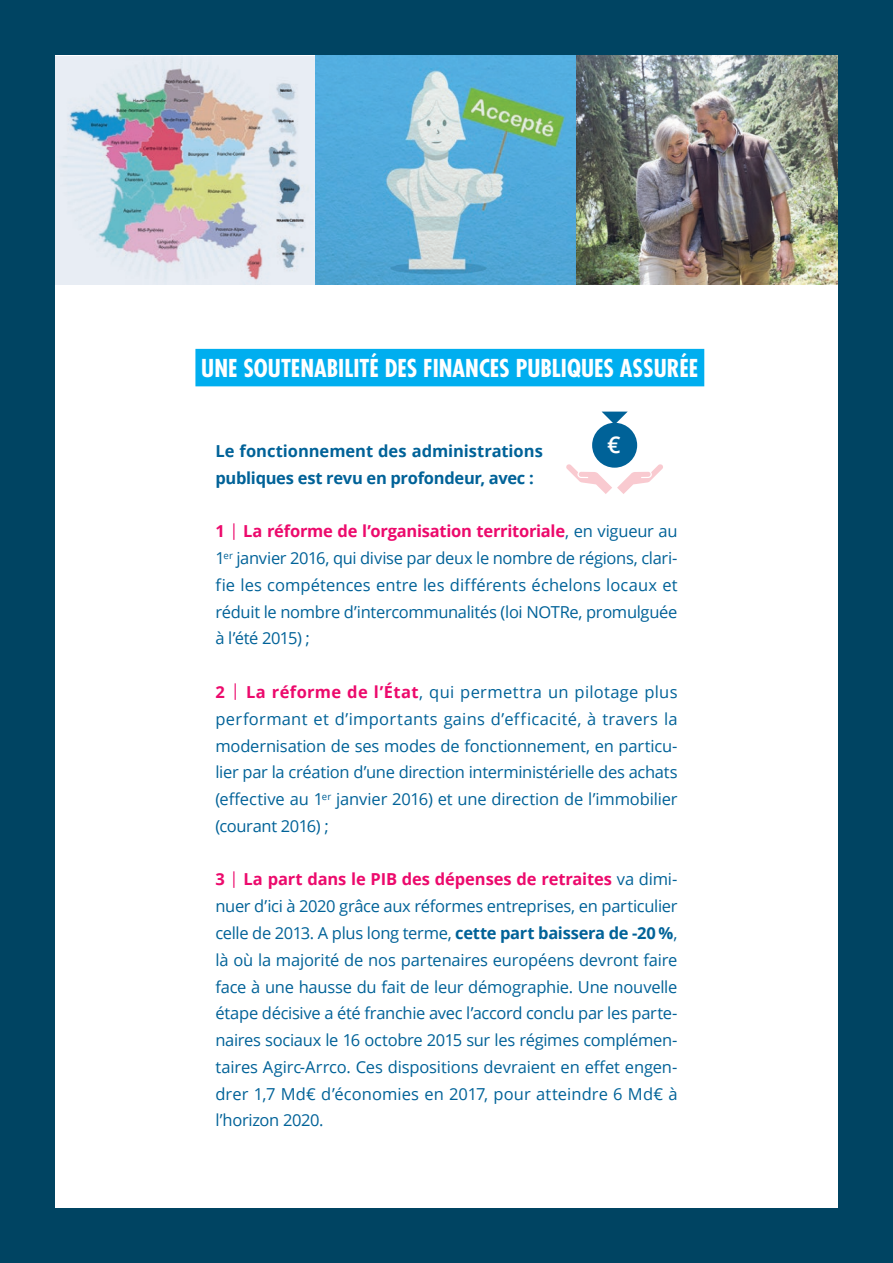
<style>
.page{position:relative;width:893px;height:1263px;background:#004462}
.page>*{position:absolute;margin:0;border:0;box-sizing:border-box;transform-origin:0 0}
.t1{font:700 condensed 24px "Futura";color:#fff}
.t2{font:600 23.1px "Open Sans";color:#fff}
.t3{font:16.5px/26.8px "Open Sans";letter-spacing:-.015em;color:#006298;text-align:justify}
.t4{font:700 16.5px/26.8px "Open Sans";letter-spacing:-.005em;color:#006298}
.s1{font-weight:700;color:#ec0a6c}
.s2{color:#ec0a6c}
.s3{font-weight:700}
</style>
<div class="page">
<div style="left:55px;top:56px;width:783px;height:1152px;background:#fff"></div>
<div style="left:195px;top:349px;width:509px;height:37px;background:#00aeef"></div>
<svg style="left:566px;top:464px;width:97px;height:30px"></svg>
<div style="left:592px;top:423px;width:45px;height:45px;background:#006298;border-radius:50%"></div>
<svg style="left:602px;top:412px;width:26px;height:13px"></svg>
<img style="left:55px;top:56px;width:783px;height:229px">
<h1 class="t1" style="left:201px;top:352px;width:498px">UNE SOUTENABILITÉ DES FINANCES PUBLIQUES ASSURÉE</h1>
<p class="t4" style="left:215px;top:437px;width:329px">Le fonctionnement des administrations publiques est revu en profondeur, avec :</p>
<h2 class="t2" style="left:607px;top:428px;width:15px">€</h2>
<p class="t3" style="left:215px;top:517px;width:464px"><span class="s1">1</span> <span class="s2">|</span> <span class="s1">La réforme de l’organisation territoriale</span>, en vigueur au 1<sup>er</sup> janvier 2016, qui divise par deux le nombre de régions, clari&shy;fie les compétences entre les différents échelons locaux et réduit le nombre d’intercommunalités (loi NOTRe, promulguée à l’été 2015) ;</p>
<p class="t3" style="left:215px;top:678px;width:464px"><span class="s1">2</span> <span class="s2">|</span> <span class="s1">La réforme de l’État</span>, qui permettra un pilotage plus performant et d’importants gains d’efficacité, à travers la modernisation de ses modes de fonctionnement, en particu&shy;lier par la création d’une direction interministérielle des achats (effective au 1<sup>er</sup> janvier 2016) et une direction de l’immobilier (courant 2016) ;</p>
<p class="t3" style="left:215px;top:865px;width:464px"><span class="s1">3</span> <span class="s2">|</span> <span class="s1">La part dans le PIB des dépenses de retraites</span> va dimi&shy;nuer d’ici à 2020 grâce aux réformes entreprises, en particulier celle de 2013. A plus long terme, <span class="s3">cette part baissera de -20 %</span>, là où la majorité de nos partenaires européens devront faire face à une hausse du fait de leur démographie. Une nouvelle étape décisive a été franchie avec l’accord conclu par les parte&shy;naires sociaux le 16 octobre 2015 sur les régimes complémen&shy;taires Agirc-Arrco. Ces dispositions devraient en effet engen&shy;drer 1,7 Md€ d’économies en 2017, pour atteindre 6 Md€ à l’horizon 2020.</p>
</div>
